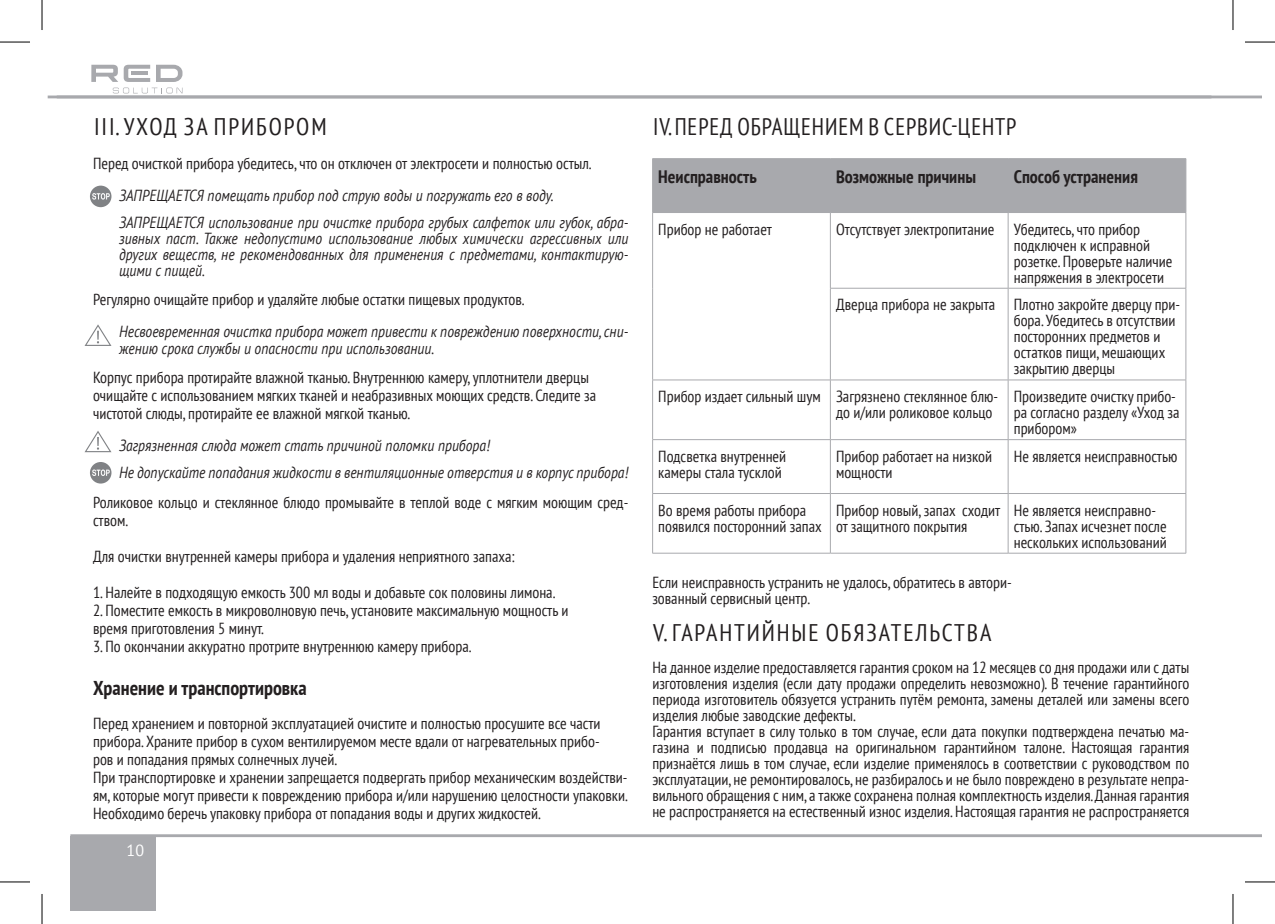
<style>
.page{position:relative;width:1275px;height:924px;background:#fff}
.page>*{position:absolute;margin:0;border:0;box-sizing:border-box;transform-origin:0 0}
.t1{font:condensed 24px "PT Sans";letter-spacing:.08em;color:#231f20}
.t2{font:condensed 24px "PT Sans";letter-spacing:.04em;color:#231f20;scale:.95 1}
.t3{font:700 condensed 20px "PT Sans";color:#231f20}
.t4{font:700 condensed 18px "PT Sans";color:#231f20}
.t5{font:condensed 16px/16px "PT Sans";color:#231f20}
.t6{font:italic 16px/16px "PT Sans";color:#231f20;scale:.85 1}
.t7{font:16px "PT Sans";color:#fff}
</style>
<div class="page">
<div style="left:70px;top:835px;width:85px;height:74px;background:#a8a9ad"></div>
<hr style="left:1233px;top:95px;width:28px;height:3px;background:#a8a9ad">
<hr style="left:70px;top:833px;width:1163px;height:3px;background:#a8a9ad">
<hr style="left:1233px;top:833px;width:28px;height:3px;background:#a8a9ad">
<svg style="left:91px;top:65px;width:91px;height:28px"></svg>
<hr style="left:48px;top:95px;width:1163px;height:3px;background:#a8a9ad">
<svg style="left:85px;top:324px;width:26px;height:22px"></svg>
<svg style="left:85px;top:431px;width:26px;height:21px"></svg>
<svg style="left:90px;top:185px;width:21px;height:22px"></svg>
<svg style="left:90px;top:462px;width:21px;height:21px"></svg>
<div style="left:653px;top:159px;width:532px;height:53px;background:#a8a9ad"></div>
<hr style="left:652px;top:158px;width:178px;height:1px;background:#a8a9ad">
<hr style="left:652px;top:159px;width:1px;height:53px;background:#a8a9ad">
<hr style="left:830px;top:158px;width:178px;height:1px;background:#a8a9ad">
<hr style="left:830px;top:159px;width:1px;height:53px;background:#a8a9ad">
<hr style="left:1008px;top:158px;width:178px;height:1px;background:#a8a9ad">
<hr style="left:1007px;top:159px;width:1px;height:53px;background:#a8a9ad">
<hr style="left:1185px;top:159px;width:1px;height:53px;background:#a8a9ad">
<hr style="left:652px;top:212px;width:178px;height:1px;background:#a8a9ad">
<hr style="left:652px;top:213px;width:1px;height:75px;background:#a8a9ad">
<hr style="left:830px;top:212px;width:178px;height:1px;background:#a8a9ad">
<hr style="left:830px;top:213px;width:1px;height:75px;background:#a8a9ad">
<hr style="left:1008px;top:212px;width:178px;height:1px;background:#a8a9ad">
<hr style="left:1007px;top:213px;width:1px;height:75px;background:#a8a9ad">
<hr style="left:1185px;top:213px;width:1px;height:75px;background:#a8a9ad">
<hr style="left:652px;top:288px;width:1px;height:91px;background:#a8a9ad">
<hr style="left:830px;top:288px;width:178px;height:1px;background:#a8a9ad">
<hr style="left:830px;top:288px;width:1px;height:91px;background:#a8a9ad">
<hr style="left:1008px;top:288px;width:178px;height:1px;background:#a8a9ad">
<hr style="left:1007px;top:288px;width:1px;height:91px;background:#a8a9ad">
<hr style="left:1185px;top:288px;width:1px;height:91px;background:#a8a9ad">
<hr style="left:652px;top:379px;width:178px;height:1px;background:#a8a9ad">
<hr style="left:652px;top:380px;width:1px;height:59px;background:#a8a9ad">
<hr style="left:830px;top:379px;width:178px;height:1px;background:#a8a9ad">
<hr style="left:830px;top:380px;width:1px;height:59px;background:#a8a9ad">
<hr style="left:1008px;top:379px;width:178px;height:1px;background:#a8a9ad">
<hr style="left:1007px;top:380px;width:1px;height:59px;background:#a8a9ad">
<hr style="left:1185px;top:380px;width:1px;height:59px;background:#a8a9ad">
<hr style="left:652px;top:439px;width:178px;height:1px;background:#a8a9ad">
<hr style="left:652px;top:439px;width:1px;height:54px;background:#a8a9ad">
<hr style="left:830px;top:439px;width:178px;height:1px;background:#a8a9ad">
<hr style="left:830px;top:439px;width:1px;height:54px;background:#a8a9ad">
<hr style="left:1008px;top:439px;width:178px;height:1px;background:#a8a9ad">
<hr style="left:1007px;top:439px;width:1px;height:54px;background:#a8a9ad">
<hr style="left:1185px;top:439px;width:1px;height:54px;background:#a8a9ad">
<hr style="left:652px;top:493px;width:178px;height:1px;background:#a8a9ad">
<hr style="left:652px;top:493px;width:1px;height:59px;background:#a8a9ad">
<hr style="left:830px;top:493px;width:178px;height:1px;background:#a8a9ad">
<hr style="left:830px;top:493px;width:1px;height:59px;background:#a8a9ad">
<hr style="left:1008px;top:493px;width:178px;height:1px;background:#a8a9ad">
<hr style="left:1007px;top:493px;width:1px;height:59px;background:#a8a9ad">
<hr style="left:1185px;top:493px;width:1px;height:59px;background:#a8a9ad">
<hr style="left:652px;top:552px;width:178px;height:1px;background:#a8a9ad">
<hr style="left:830px;top:552px;width:178px;height:1px;background:#a8a9ad">
<hr style="left:1008px;top:552px;width:178px;height:1px;background:#a8a9ad">
<hr style="left:0;top:42px;width:30px;height:1px;background:#000">
<hr style="left:1245px;top:42px;width:30px;height:1px;background:#000">
<hr style="left:0;top:881px;width:30px;height:1px;background:#000">
<hr style="left:1245px;top:881px;width:30px;height:1px;background:#000">
<hr style="left:42px;top:0;width:1px;height:30px;background:#000">
<hr style="left:42px;top:893px;width:1px;height:30px;background:#000">
<hr style="left:1232px;top:0;width:1px;height:30px;background:#000">
<hr style="left:1232px;top:893px;width:1px;height:30px;background:#000">
<h1 class="t1" style="left:94px;top:111px;width:234px">III. УХОД ЗА ПРИБОРОМ</h1>
<p class="t5" style="left:93px;top:154px;width:500px">Перед очисткой прибора убедитесь, что он отключен от электросети и полностью остыл.</p>
<p class="t6" style="left:119px;top:181px;width:600px;line-height:27.4px">ЗАПРЕЩАЕТСЯ помещать прибор под струю воды и погружать его в воду.<br>ЗАПРЕЩАЕТСЯ использование при очистке прибора грубых салфеток или губок, абра-</p>
<p class="t6" style="left:119px;top:230px;width:600px;text-align:justify">зивных паст. Также недопустимо использование любых химически агрессивных или других веществ, не рекомендованных для применения с предметами, контактирую&shy;щими с пищей.</p>
<p class="t5" style="left:93px;top:291px;width:433px">Регулярно очищайте прибор и удаляйте любые остатки пищевых продуктов.</p>
<p class="t6" style="left:119px;top:323px;width:600px">Несвоевременная очистка прибора может привести к повреждению поверхности, сни&shy;жению срока службы и опасности при использовании.</p>
<p class="t5" style="left:93px;top:367px;width:504px;line-height:18px">Корпус прибора протирайте влажной тканью. Внутреннюю камеру, уплотнители дверцы очищайте с использованием мягких тканей и неабразивных моющих средств. Следите за чистотой слюды, протирайте ее влажной мягкой тканью.</p>
<p class="t6" style="left:119px;top:431px;width:600px;line-height:27.4px">Загрязненная слюда может стать причиной поломки прибора!<br>Не допускайте попадания жидкости в вентиляционные отверстия и в корпус прибора!</p>
<p class="t5" style="left:93px;top:492px;width:537px;line-height:18px">Роликовое кольцо и стеклянное блюдо промывайте в теплой воде с мягким моющим сред&shy;ством.</p>
<p class="t5" style="left:93px;top:547px;width:423px">Для очистки внутренней камеры прибора и удаления неприятного запаха:</p>
<p class="t5" style="left:93px;top:583px;width:464px">1. Налейте в подходящую емкость 300 мл воды и добавьте сок половины лимона.</p>
<p class="t5" style="left:93px;top:600px;width:477px;line-height:18px">2. Поместите емкость в микроволновую печь, установите максимальную мощность и время приготовления 5 минут.</p>
<p class="t5" style="left:93px;top:637px;width:380px">3. По окончании аккуратно протрите внутреннюю камеру прибора.</p>
<p class="t3" style="left:93px;top:674px;width:215px">Хранение и транспортировка</p>
<p class="t5" style="left:93px;top:714px;width:536px;line-height:18px">Перед хранением и повторной эксплуатацией очистите и полностью просушите все части прибора. Храните прибор в сухом вентилируемом месте вдали от нагревательных прибо-<br>ров и попадания прямых солнечных лучей.<br>При транспортировке и хранении запрещается подвергать прибор механическим воздействи&shy;ям, которые могут привести к повреждению прибора и/или нарушению целостности упаковки.<br>Необходимо беречь упаковку прибора от попадания воды и других жидкостей.</p>
<p class="t7" style="left:127px;top:840px;width:19px">10</p>
<h1 class="t2" style="left:653px;top:111px;width:384px">IV. ПЕРЕД ОБРАЩЕНИЕМ В СЕРВИС-ЦЕНТР</h1>
<p class="t4" style="left:658px;top:164px;width:100px">Неисправность</p>
<p class="t4" style="left:836px;top:164px;width:141px">Возможные причины</p>
<p class="t4" style="left:1013px;top:164px;width:126px">Способ устранения</p>
<p class="t5" style="left:658px;top:220px;width:115px">Прибор не работает</p>
<p class="t5" style="left:1013px;top:220px;width:160px;text-indent:-178px">Отсутствует электропитание Убедитесь, что прибор подключен к исправной розетке. Проверьте наличие напряжения в электросети</p>
<p class="t5" style="left:1013px;top:296px;width:168px;text-indent:-178px">Дверца прибора не закрыта Плотно закройте дверцу при&shy;бора. Убедитесь в отсутствии посторонних предметов и остатков пищи, мешающих закрытию дверцы</p>
<p class="t5" style="left:836px;top:388px;width:164px;text-indent:-178px">Прибор издает сильный шум Загрязнено стеклянное блю&shy;до и/или роликовое кольцо</p>
<p class="t5" style="left:1013px;top:388px;width:167px">Произведите очистку прибо&shy;ра согласно разделу «Уход за прибором»</p>
<p class="t5" style="left:658px;top:447px;width:129px">Подсветка внутренней камеры стала тусклой</p>
<p class="t5" style="left:836px;top:447px;width:158px">Прибор работает на низкой мощности</p>
<p class="t5" style="left:1013px;top:447px;width:165px">Не является неисправностью</p>
<p class="t5" style="left:658px;top:501px;width:165px">Во время работы прибора появился посторонний запах</p>
<p class="t5" style="left:836px;top:501px;width:166px">Прибор новый, запах сходит от защитного покрытия</p>
<p class="t5" style="left:1013px;top:501px;width:154px">Не является неисправно&shy;стью. Запах исчезнет после нескольких использований</p>
<p class="t5" style="left:652px;top:573px;width:361px">Если неисправность устранить не удалось, обратитесь в автори&shy;зованный сервисный центр.</p>
<h1 class="t1" style="left:653px;top:616px;width:340px">V. ГАРАНТИЙНЫЕ ОБЯЗАТЕЛЬСТВА</h1>
<p class="t5" style="left:652px;top:658px;width:538px">На данное изделие предоставляется гарантия сроком на 12 месяцев со дня продажи или с даты изготовления изделия (если дату продажи определить невозможно). В течение гарантийного периода изготовитель обязуется устранить путём ремонта, замены деталей или замены всего изделия любые заводские дефекты.<br>Гарантия вступает в силу только в том случае, если дата покупки подтверждена печатью ма&shy;газина и подписью продавца на оригинальном гарантийном талоне. Настоящая гарантия признаётся лишь в том случае, если изделие применялось в соответствии с руководством по эксплуатации, не ремонтировалось, не разбиралось и не было повреждено в результате непра&shy;вильного обращения с ним, а также сохранена полная комплектность изделия. Данная гарантия не распространяется на естественный износ изделия. Настоящая гарантия не распространяется</p>
</div>
